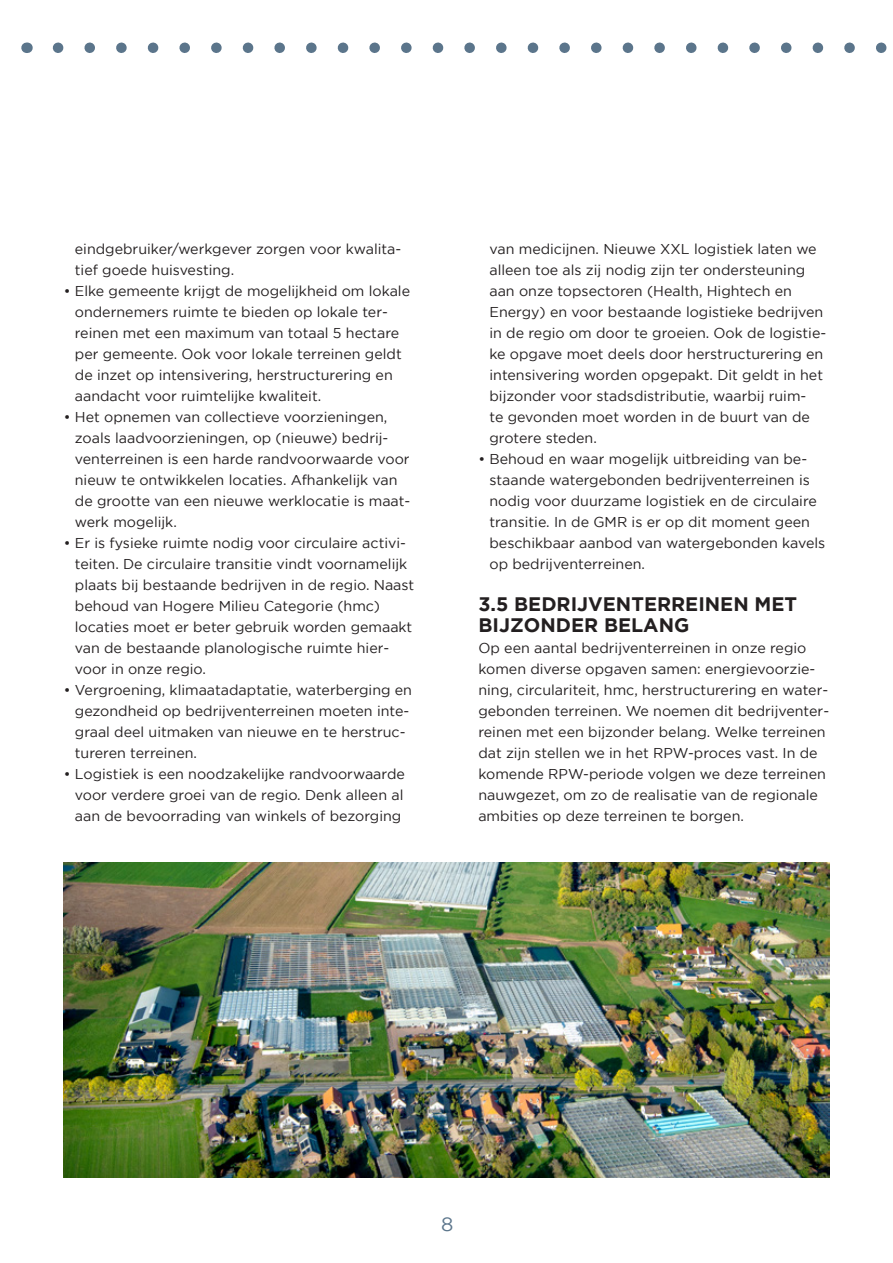
<style>
.page{position:relative;width:893px;height:1263px;background:#fff}
.page>*{position:absolute;margin:0;border:0;box-sizing:border-box;transform-origin:0 0}
.H2_Tussenkop{font:700 19.5px/21px "Gotham";color:#231f20}
.t1{font:19.5px "Gotham";color:#5b758b}
.H5_Platte_tekst{font:14.25px/21px "Gotham";color:#231f20}
</style>
<div class="page">
<svg style="left:58px;top:43px;width:829px;height:10px"></svg>
<img style="left:64px;top:863px;width:765px;height:315px">
<p class="H5_Platte_tekst" style="left:75px;top:238px;width:328px">eindgebruiker/werkgever zorgen voor kwalita&shy;tief goede huisvesting.</p>
<p class="H5_Platte_tekst" style="left:75px;top:280px;width:337px;text-indent:-11px">• Elke gemeente krijgt de mogelijkheid om lokale ondernemers ruimte te bieden op lokale ter&shy;reinen met een maximum van totaal 5 hectare per gemeente. Ook voor lokale terreinen geldt de inzet op intensivering, herstructurering en aandacht voor ruimtelijke kwaliteit.</p>
<p class="H5_Platte_tekst" style="left:75px;top:406px;width:337px;text-indent:-11px">• Het opnemen van collectieve voorzieningen, zoals laadvoorzieningen, op (nieuwe) bedrij&shy;venterreinen is een harde randvoorwaarde voor nieuw te ontwikkelen locaties. Afhankelijk van de grootte van een nieuwe werklocatie is maat&shy;werk mogelijk.</p>
<p class="H5_Platte_tekst" style="left:75px;top:532px;width:341px;text-indent:-11px">• Er is fysieke ruimte nodig voor circulaire activi&shy;teiten. De circulaire transitie vindt voornamelijk plaats bij bestaande bedrijven in de regio. Naast behoud van Hogere Milieu Categorie (hmc) locaties moet er beter gebruik worden gemaakt van de bestaande planologische ruimte hier&shy;voor in onze regio.</p>
<p class="H5_Platte_tekst" style="left:75px;top:679px;width:339px;text-indent:-11px">• Vergroening, klimaatadaptatie, waterberging en gezondheid op bedrijventerreinen moeten inte&shy;graal deel uitmaken van nieuwe en te herstruc&shy;tureren terreinen.</p>
<p class="H5_Platte_tekst" style="left:75px;top:763px;width:332px;text-align:justify;text-indent:-11px">• Logistiek is een noodzakelijke randvoorwaarde voor verdere groei van de regio. Denk alleen al aan de bevoorrading van winkels of bezorging</p>
<p class="H5_Platte_tekst" style="left:489px;top:238px;width:338px">van medicijnen. Nieuwe XXL logistiek laten we alleen toe als zij nodig zijn ter ondersteuning aan onze topsectoren (Health, Hightech en Energy) en voor bestaande logistieke bedrijven in de regio om door te groeien. Ook de logistie&shy;ke opgave moet deels door herstructurering en intensivering worden opgepakt. Dit geldt in het bijzonder voor stadsdistributie, waarbij ruim-<br>te gevonden moet worden in de buurt van de grotere steden.</p>
<p class="H5_Platte_tekst" style="left:489px;top:448px;width:337px;text-indent:-11px">• Behoud en waar mogelijk uitbreiding van be&shy;staande watergebonden bedrijventerreinen is nodig voor duurzame logistiek en de circulaire transitie. In de GMR is er op dit moment geen beschikbaar aanbod van watergebonden kavels op bedrijventerreinen.</p>
<p class="H2_Tussenkop" style="left:478px;top:593px;width:320px">3.5 BEDRIJVENTERREINEN MET<br>BIJZONDER BELANG</p>
<p class="H5_Platte_tekst" style="left:478px;top:637px;width:352px">Op een aantal bedrijventerreinen in onze regio komen diverse opgaven samen: energievoorzie&shy;ning, circulariteit, hmc, herstructurering en water&shy;gebonden terreinen. We noemen dit bedrijventer&shy;reinen met een bijzonder belang. Welke terreinen dat zijn stellen we in het RPW-proces vast. In de komende RPW-periode volgen we deze terreinen nauwgezet, om zo de realisatie van de regionale ambities op deze terreinen te borgen.</p>
<p class="t1" style="left:441px;top:1213px;width:14px">8</p>
</div>
